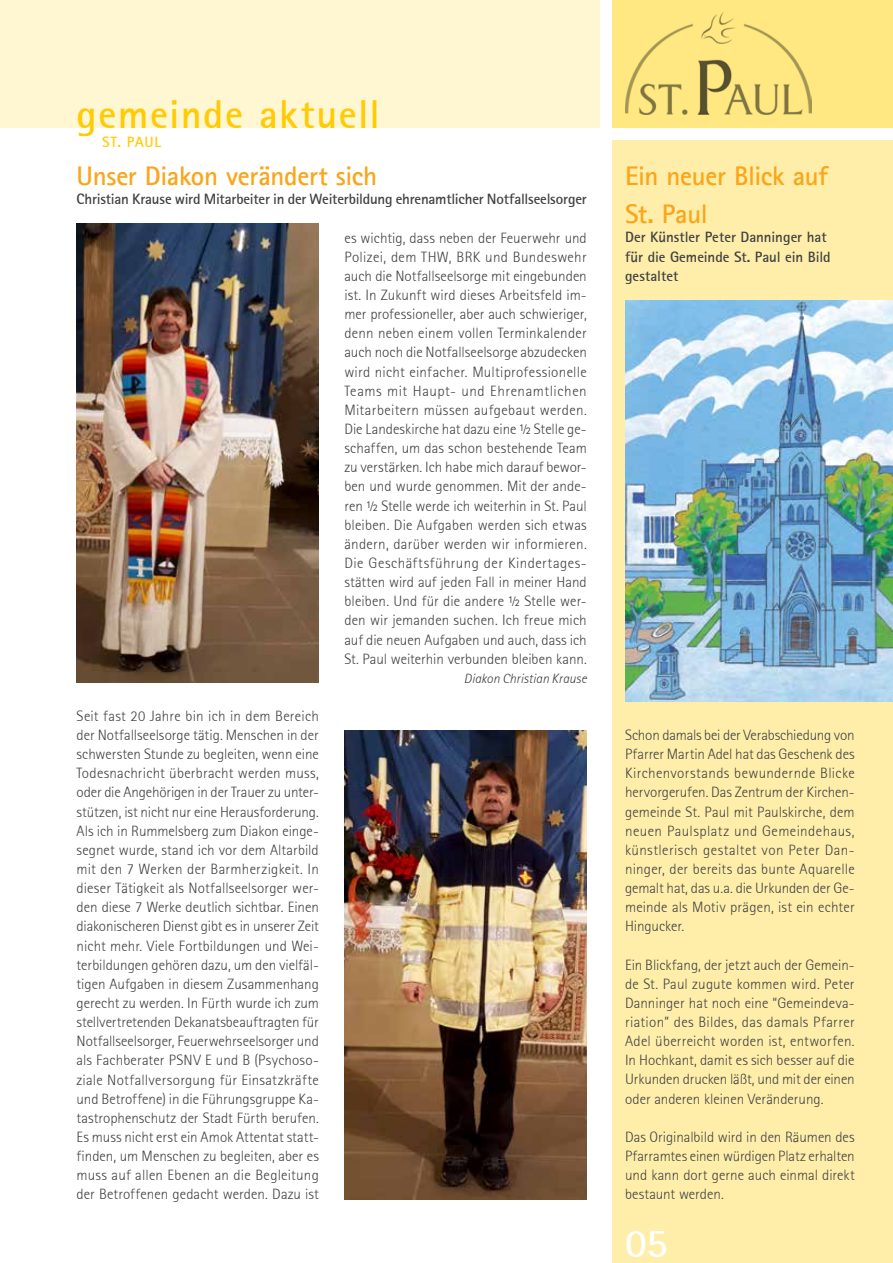
<style>
.page{position:relative;width:893px;height:1263px;background:#fff}
.page>*{position:absolute;margin:0;border:0;box-sizing:border-box;transform-origin:0 0}
.t1{font:40.5px "Rotis Sans Serif Bold 65";letter-spacing:.035em;color:#ffcb05}
.t2{font:40.5px "Rotis Sans Serif Bold 65";color:#fff}
.t3{font:700 27px/38.2px "Agfa Rotis Sans Serif";letter-spacing:-.015em;color:#faa61a}
.t4{font:15px/19.2px "Rotis Sans Serif Light 45";color:#404142;text-align:justify}
.t5{font:15px/19.2px "Rotis Sans Serif Bold 65";letter-spacing:-.01em;color:#404142}
.t6{font:15px "Rotis Sans Serif Bold 65";letter-spacing:.045em;color:#ffcb05}
.t7{font:13.5px "Rotis Sans Serif Light Italic 46";color:#404142}
</style>
<div class="page">
<div style="left:612px;top:0;width:281px;height:128px;background:#ffe881"></div>
<div style="left:0;top:0;width:600px;height:128px;background:#fff6d2"></div>
<div style="left:612px;top:140px;width:281px;height:1123px;background:#fea"></div>
<img style="left:625px;top:13px;width:186px;height:102px">
<img style="left:625px;top:300px;width:268px;height:402px">
<img style="left:77px;top:223px;width:242px;height:459px">
<img style="left:344px;top:730px;width:243px;height:469px">
<h1 class="t1" style="left:77px;top:88px;width:305px">gemeinde aktuell</h1>
<h2 class="t3" style="left:77px;top:156px;width:302px">Unser Diakon verändert sich</h2>
<p class="t5" style="left:77px;top:189px;width:512px">Christian Krause wird Mitarbeiter in der Weiterbildung ehrenamtlicher Notfallseelsorger</p>
<p class="t6" style="left:102px;top:132px;width:61px">St. paul</p>
<p class="t4" style="left:77px;top:706px;width:244px">Seit fast 20 Jahre bin ich in dem Bereich der Notfallseelsorge tätig. Menschen in der schwersten Stunde zu begleiten, wenn eine Todesnachricht überbracht werden muss, oder die Angehörigen in der Trauer zu unter&shy;stützen, ist nicht nur eine Herausforderung.<br>Als ich in Rummelsberg zum Diakon einge&shy;segnet wurde, stand ich vor dem Altarbild mit den 7 Werken der Barmherzigkeit. In dieser Tätigkeit als Notfallseelsorger wer&shy;den diese 7 Werke deutlich sichtbar. Einen diakonischeren Dienst gibt es in unserer Zeit nicht mehr. Viele Fortbildungen und Wei&shy;terbildungen gehören dazu, um den vielfäl&shy;tigen Aufgaben in diesem Zusammenhang gerecht zu werden. In Fürth wurde ich zum stellvertretenden Dekanatsbeauftragten für Notfallseelsorger, Feuerwehrseelsorger und als Fachberater PSNV E und B (Psychoso&shy;ziale Notfallversorgung für Einsatzkräfte und Betroffene) in die Führungsgruppe Ka&shy;tastrophenschutz der Stadt Fürth berufen.<br>Es muss nicht erst ein Amok Attentat statt&shy;finden, um Menschen zu begleiten, aber es muss auf allen Ebenen an die Begleitung der Betroffenen gedacht werden. Dazu ist</p>
<p class="t4" style="left:344px;top:228px;width:244px">es wichtig, dass neben der Feuerwehr und Polizei, dem THW, BRK und Bundeswehr auch die Notfallseelsorge mit eingebunden ist. In Zukunft wird dieses Arbeitsfeld im&shy;mer professioneller, aber auch schwieriger, denn neben einem vollen Terminkalender auch noch die Notfallseelsorge abzudecken wird nicht einfacher. Multiprofessionelle Teams mit Haupt- und Ehrenamtlichen Mitarbeitern müssen aufgebaut werden.<br>Die Landeskirche hat dazu eine ½ Stelle ge&shy;schaffen, um das schon bestehende Team zu verstärken. Ich habe mich darauf bewor&shy;ben und wurde genommen. Mit der ande&shy;ren ½ Stelle werde ich weiterhin in St. Paul bleiben. Die Aufgaben werden sich etwas ändern, darüber werden wir informieren.<br>Die Geschäftsführung der Kindertages&shy;stätten wird auf jeden Fall in meiner Hand bleiben. Und für die andere ½ Stelle wer&shy;den wir jemanden suchen. Ich freue mich auf die neuen Aufgaben und auch, dass ich St. Paul weiterhin verbunden bleiben kann.</p>
<p class="t7" style="left:464px;top:670px;width:124px">Diakon Christian Krause</p>
<h2 class="t3" style="left:625px;top:156px;width:204px">Ein neuer Blick auf<br>St. Paul</h2>
<p class="t5" style="left:625px;top:227px;width:207px">Der Künstler Peter Danninger hat für die Gemeinde St. Paul ein Bild gestaltet</p>
<p class="t4" style="left:625px;top:725px;width:231px">Schon damals bei der Verabschiedung von Pfarrer Martin Adel hat das Geschenk des Kirchenvorstands bewundernde Blicke hervorgerufen. Das Zentrum der Kirchen&shy;gemeinde St. Paul mit Paulskirche, dem neuen Paulsplatz und Gemeindehaus, künstlerisch gestaltet von Peter Dan&shy;ninger, der bereits das bunte Aquarelle gemalt hat, das u.a. die Urkunden der Ge&shy;meinde als Motiv prägen, ist ein echter Hingucker.</p>
<p class="t4" style="left:625px;top:955px;width:231px">Ein Blickfang, der jetzt auch der Gemein&shy;de St. Paul zugute kommen wird. Peter Danninger hat noch eine “Gemeindeva&shy;riation” des Bildes, das damals Pfarrer Adel überreicht worden ist, entworfen.<br>In Hochkant, damit es sich besser auf die Urkunden drucken läßt, und mit der einen oder anderen kleinen Veränderung.</p>
<p class="t4" style="left:625px;top:1127px;width:231px">Das Originalbild wird in den Räumen des Pfarramtes einen würdigen Platz erhalten und kann dort gerne auch einmal direkt bestaunt werden.</p>
<h1 class="t2" style="left:625px;top:1217px;width:44px">05</h1>
</div>
